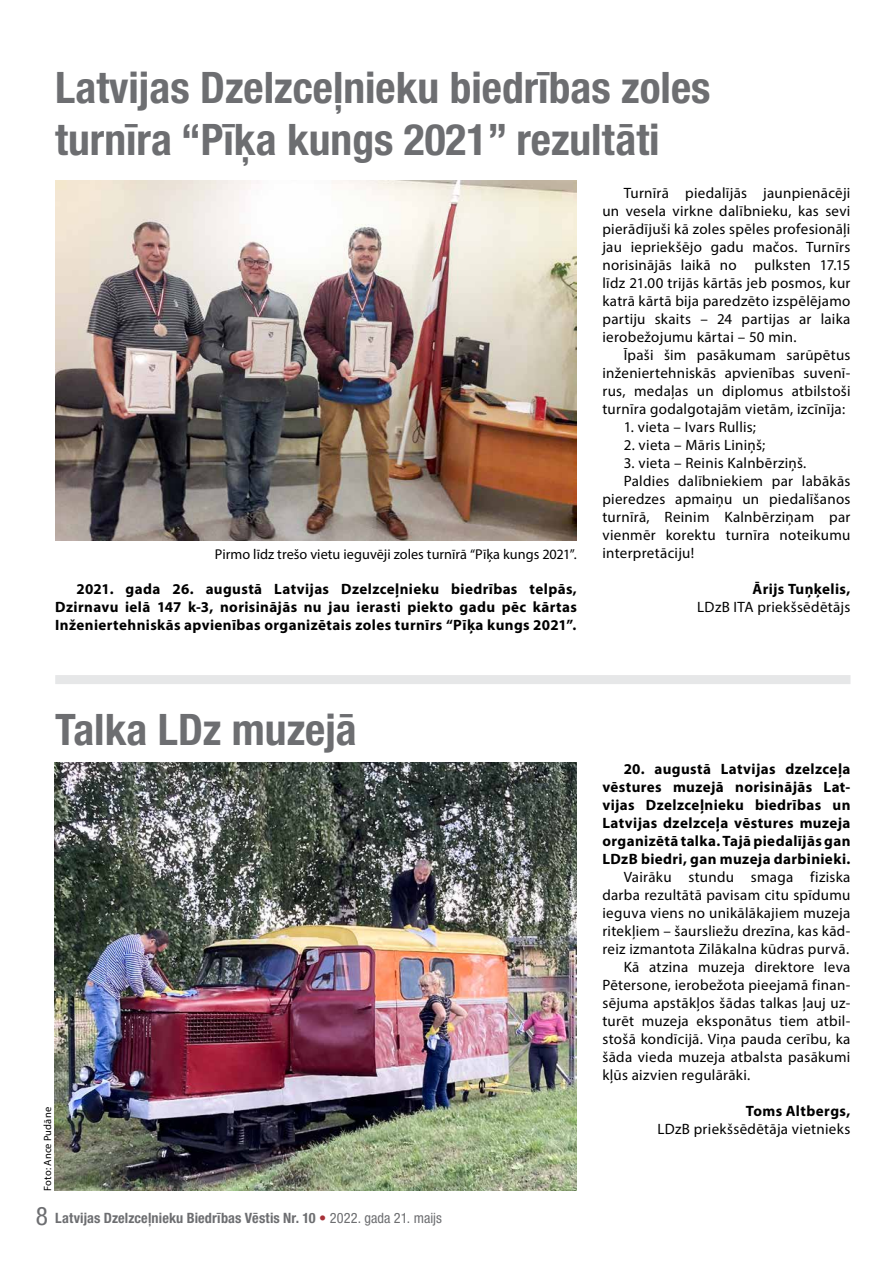
<style>
.page{position:relative;width:893px;height:1263px;background:#fff}
.page>*{position:absolute;margin:0;border:0;box-sizing:border-box;transform-origin:0 0}
.t1{font:700 condensed 43.5px/52.2px "Helvetica Neue LTW1 G";color:#6d6e71}
.t2{font:15px/18px "Myriad Pro";letter-spacing:.02em;color:#000;text-align:justify}
.t3{font:700 15px/18px "Myriad Pro";letter-spacing:.025em;color:#000;text-align:justify}
.t4{font:700 condensed 14.25px "Helvetica Neue LTW1 G";letter-spacing:.01em;color:#6d6e71}
.t5{font:14.25px "Myriad Pro";color:#000}
.t6{font:10.5px "Myriad Pro";letter-spacing:.01em;color:#000}
.s1{font-weight:400;font-size:25.5px}
.s2{color:#a73138}
.s3{font-weight:400}
</style>
<div class="page">
<img style="left:55px;top:762px;width:521px;height:429px">
<img style="left:55px;top:180px;width:522px;height:360px">
<div style="left:55px;top:675px;width:795px;height:9px;background:#e6e7e8"></div>
<h1 class="t1" style="left:55px;top:62px;width:657px">Latvijas Dzelzceļnieku biedrības zoles turnīra “Pīķa kungs 2021” rezultāti</h1>
<p class="t5" style="left:215px;top:546px;width:363px">Pirmo līdz trešo vietu ieguvēji zoles turnīrā “Pīķa kungs 2021”.</p>
<p class="t3" style="left:55px;top:579px;width:523px;text-indent:21px">2021. gada 26. augustā Latvijas Dzelzceļnieku biedrības telpās, Dzirnavu ielā 147 k-3, norisinājās nu jau ierasti piekto gadu pēc kārtas Inženiertehniskās apvienības organizētais zoles turnīrs “Pīķa kungs 2021”.</p>
<p class="t2" style="left:602px;top:184px;width:250px;text-indent:21px">Turnīrā piedalījās jaunpienācēji un vesela virkne dalībnieku, kas sevi pierādījuši kā zoles spēles profesionāļi jau iepriekšējo gadu mačos. Turnīrs norisinājās laikā no pulksten 17.15 līdz 21.00 trijās kārtās jeb posmos, kur katrā kārtā bija paredzēto izspēlējamo partiju skaits – 24 partijas ar laika ierobežojumu kārtai – 50 min.</p>
<p class="t2" style="left:602px;top:346px;width:250px;text-indent:21px">Īpaši šim pasākumam sarūpētus inženiertehniskās apvienības suvenī&shy;rus, medaļas un diplomus atbilstoši turnīra godalgotajām vietām, izcīnīja:</p>
<p class="t2" style="left:624px;top:418px;width:134px">1. vieta – Ivars Rullis;</p>
<p class="t2" style="left:624px;top:436px;width:143px">2. vieta – Māris Liniņš;</p>
<p class="t2" style="left:624px;top:454px;width:184px">3. vieta – Reinis Kalnbērziņš.</p>
<p class="t2" style="left:624px;top:472px;width:228px">Paldies dalībniekiem par labākās</p>
<p class="t2" style="left:602px;top:490px;width:250px">pieredzes apmaiņu un piedalīšanos</p>
<p class="t2" style="left:602px;top:508px;width:250px">turnīrā, Reinim Kalnbērziņam par</p>
<p class="t2" style="left:602px;top:526px;width:250px">vienmēr korektu turnīra noteikumu</p>
<p class="t2" style="left:602px;top:544px;width:93px">interpretāciju!</p>
<p class="t3" style="left:753px;top:579px;width:99px">Ārijs Tuņķelis,</p>
<p class="t2" style="left:697px;top:598px;width:155px">LDzB ITA priekšsēdētājs</p>
<h1 class="t1" style="left:55px;top:704px;width:303px">Talka LDz muzejā</h1>
<p class="t6" style="left:41px;top:1191px;width:85px;rotate:-90deg">Foto: Ance Pudāne</p>
<p class="t4" style="left:36px;top:1209px;width:408px"><span class="s1">8</span> Latvijas Dzelzceļnieku Biedrības Vēstis Nr. 10 <span class="s2">•</span> <span class="s3">2022. gada 21. maijs</span></p>
<p class="t3" style="left:602px;top:759px;width:250px;text-indent:21px">20. augustā Latvijas dzelzceļa vēstures muzejā norisinājās Lat&shy;vijas Dzelzceļnieku biedrības un Latvijas dzelzceļa vēstures muzeja organizētā talka. Tajā piedalījās gan LDzB biedri, gan muzeja darbinieki.</p>
<p class="t2" style="left:624px;top:868px;width:228px">Vairāku stundu smaga fiziska</p>
<p class="t2" style="left:602px;top:886px;width:250px">darba rezultātā pavisam citu spīdumu</p>
<p class="t2" style="left:602px;top:904px;width:250px">ieguva viens no unikālākajiem muzeja</p>
<p class="t2" style="left:602px;top:922px;width:250px">ritekļiem – šaursliežu drezīna, kas kād-</p>
<p class="t2" style="left:602px;top:940px;width:248px">reiz izmantota Zilākalna kūdras purvā.</p>
<p class="t2" style="left:624px;top:958px;width:228px">Kā atzina muzeja direktore Ieva</p>
<p class="t2" style="left:602px;top:976px;width:250px">Pētersone, ierobežota pieejamā finan-</p>
<p class="t2" style="left:602px;top:994px;width:250px">sējuma apstākļos šādas talkas ļauj uz-</p>
<p class="t2" style="left:602px;top:1012px;width:249px">turēt muzeja eksponātus tiem atbil-</p>
<p class="t2" style="left:602px;top:1030px;width:250px">stošā kondīcijā. Viņa pauda cerību, ka</p>
<p class="t2" style="left:602px;top:1048px;width:250px">šāda vieda muzeja atbalsta pasākumi</p>
<p class="t2" style="left:602px;top:1066px;width:149px">kļūs aizvien regulārāki.</p>
<p class="t3" style="left:746px;top:1101px;width:106px">Toms Altbergs,</p>
<p class="t2" style="left:657px;top:1120px;width:195px">LDzB priekšsēdētāja vietnieks</p>
</div>
